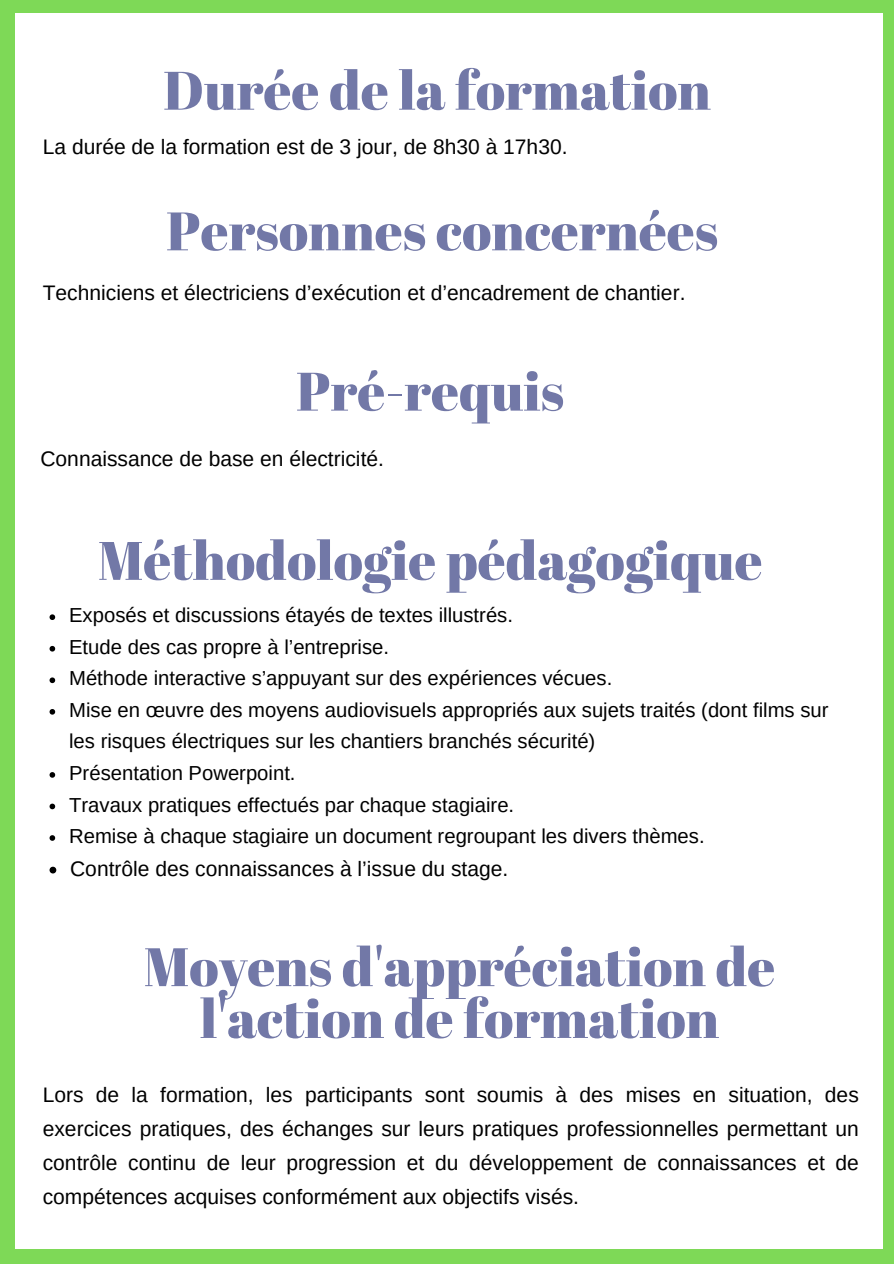
<style>
.page{position:relative;width:894px;height:1264px;background:#fff}
.page>*{position:absolute;margin:0;border:0;box-sizing:border-box;transform-origin:0 0}
.t1{font:54px/51.8px "Abril Fatface";color:#7278a7;text-align:center}
.t2{font:21px/33.8px "Arimo";color:#000;text-align:justify}
.t3{font:20.25px/31.5px "Arimo";color:#000}
</style>
<div class="page">
<div style="left:0;top:0;width:893px;height:1263px;background:#7ed957"></div>
<div style="left:16px;top:13px;width:866px;height:1235px;background:#fff"></div>
<svg style="left:50px;top:614px;width:5px;height:6px"></svg>
<svg style="left:50px;top:646px;width:5px;height:5px"></svg>
<svg style="left:50px;top:677px;width:5px;height:6px"></svg>
<svg style="left:50px;top:709px;width:5px;height:5px"></svg>
<svg style="left:50px;top:772px;width:5px;height:5px"></svg>
<svg style="left:50px;top:803px;width:5px;height:6px"></svg>
<svg style="left:50px;top:835px;width:5px;height:5px"></svg>
<svg style="left:50px;top:866px;width:6px;height:7px"></svg>
<h1 class="t1" style="left:163px;top:63px;width:549px">Durée de la formation</h1>
<p class="t2" style="left:43px;top:130px;width:526px">La durée de la formation est de 3 jour, de 8h30 à 17h30.</p>
<h1 class="t1" style="left:166px;top:204px;width:553px">Personnes concernées</h1>
<p class="t2" style="left:43px;top:275px;width:644px">Techniciens et électriciens d’exécution et d’encadrement de chantier.</p>
<h1 class="t1" style="left:296px;top:364px;width:269px">Pré-requis</h1>
<p class="t2" style="left:40px;top:441px;width:345px">Connaissance de base en électricité.</p>
<h1 class="t1" style="left:98px;top:533px;width:666px">Méthodologie pédagogique</h1>
<p class="t3" style="left:69px;top:599px;width:760px">Exposés et discussions étayés de textes illustrés.<br>Etude des cas propre à l’entreprise.<br>Méthode interactive s’appuyant sur des expériences vécues.<br>Mise en œuvre des moyens audiovisuels appropriés aux sujets traités (dont films sur les risques électriques sur les chantiers branchés sécurité)<br>Présentation Powerpoint.<br>Travaux pratiques effectués par chaque stagiaire.<br>Remise à chaque stagiaire un document regroupant les divers thèmes.</p>
<p class="t2" style="left:70px;top:851px;width:439px">Contrôle des connaissances à l’issue du stage.</p>
<h1 class="t1" style="left:144px;top:939px;width:632px">Moyens d'appréciation de l'action de formation</h1>
<p class="t2" style="left:43px;top:1078px;width:817px">Lors de la formation, les participants sont soumis à des mises en situation, des exercices pratiques, des échanges sur leurs pratiques professionnelles permettant un contrôle continu de leur progression et du développement de connaissances et de compétences acquises conformément aux objectifs visés.</p>
</div>
